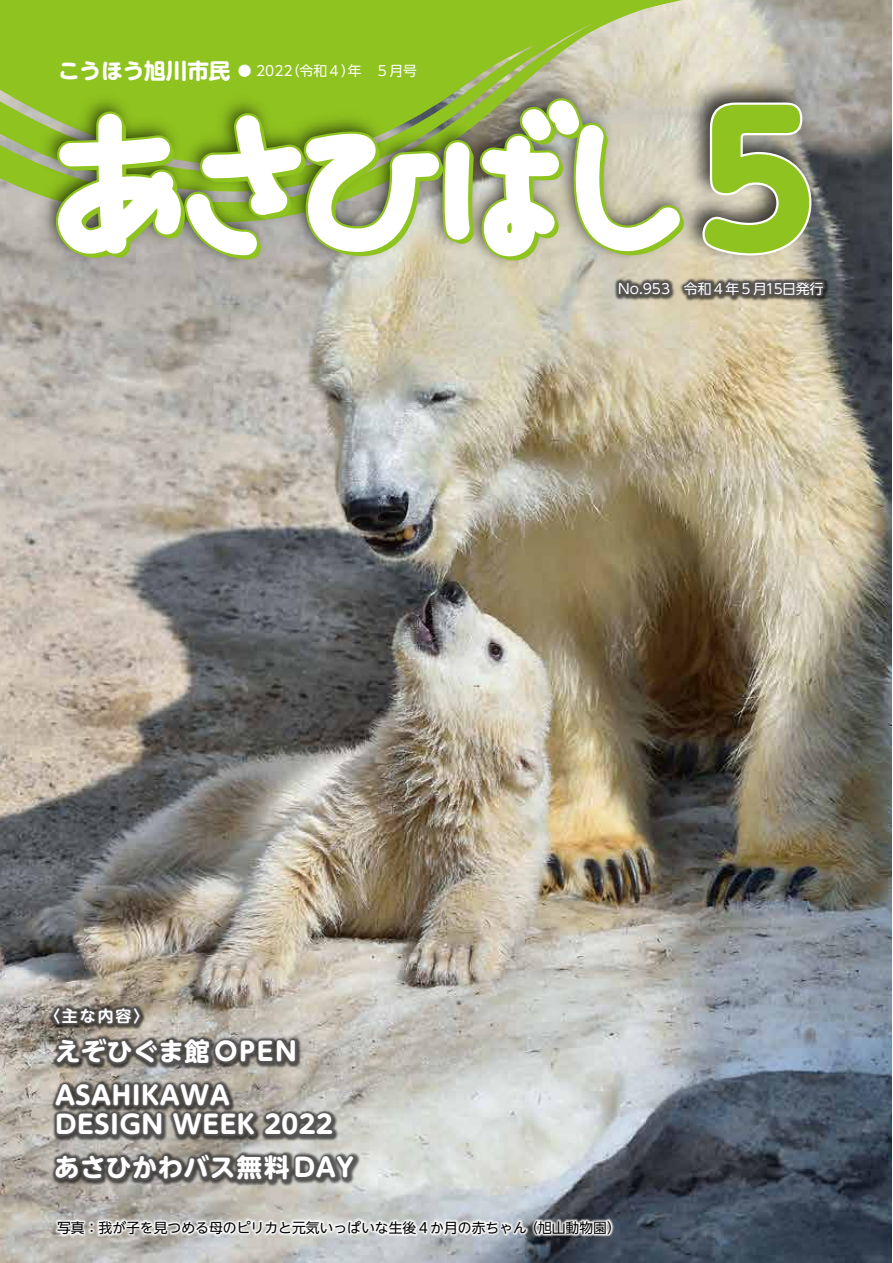
<style>
.page{position:relative;width:893px;height:1263px;background:#fff}
.page>*{position:absolute;margin:0;border:0;box-sizing:border-box;transform-origin:0 0}
.t1{font:700 181.05px "UD Shin M Go Pro";color:#8fc31f}
.t2{font:700 25.35px/44.2px "UD Shin M Go Pro";letter-spacing:.02em;color:#fff}
.t3{font:700 21.6px "UD Shin M Go Pro";color:#fff}
.t4{font:700 15.9px "UD Shin M Go Pro De";color:#fff}
.t5{font:13.8px "UD Shin Go NT Pro";color:#000}
.t6{font:13.8px "UD Shin Go NT Pro";color:#fff}
.s1{font-family:"UD Shin M Go Pro";font-weight:500}
</style>
<div class="page">
<img style="left:0;top:0;width:892px;height:1263px">
<svg style="left:700px;top:0;width:75px;height:58px;background:#dbd8c9"></svg>
<svg style="left:0;top:0;width:700px;height:225px;background:#99c436"></svg>
<img style="left:664px;top:58px;width:167px;height:167px">
<svg style="left:700px;top:100px;width:114px;height:125px;background:#86847d"></svg>
<svg style="left:579px;top:0;width:97px;height:39px;background:#bbcf7f"></svg>
<img style="left:31px;top:74px;width:667px;height:201px">
<svg style="left:182px;top:278px;width:79px;height:585px;background:#898782"></svg>
<svg style="left:49px;top:94px;width:638px;height:184px"></svg>
<img style="left:1px;top:1163px;width:676px;height:100px">
<img style="left:0;top:951px;width:207px;height:31px">
<img style="left:0;top:982px;width:353px;height:45px">
<img style="left:0;top:1027px;width:390px;height:71px">
<img style="left:0;top:1098px;width:410px;height:143px">
<img style="left:562px;top:225px;width:318px;height:130px">
<p class="t3" style="left:58px;top:53px;width:174px">こうほう旭川市民</p>
<p class="t6" style="left:286px;top:59px;width:133px">（令和４年）　５月号</p>
<p class="t6" style="left:238px;top:59px;width:56px"><span class="s1">●</span> 2022</p>
<h1 class="t1" style="left:666px;top:34px;width:183px">５</h1>
<p class="t6" style="left:618px;top:277px;width:207px">No.953　令和４年５月15日発行</p>
<p class="t4" style="left:44px;top:1003px;width:107px">〈主な内容〈</p>
<p class="t2" style="left:55px;top:1028px;width:243px">えぞひぐま館OPEN<br>ASAHIKAWA</p>
<p class="t2" style="left:54px;top:1102px;width:301px;line-height:43.2px">DESIGN WEEK 2022あさひかわバス無料DAY</p>
<p class="t5" style="left:57px;top:1216px;width:471px">写真：我が子を見つめる母のピリカと元気いっぱいな生後４か月の赤ちゃん</p>
<p class="t5" style="left:524px;top:1216px;width:98px">（旭山動物園(</p>
</div>
